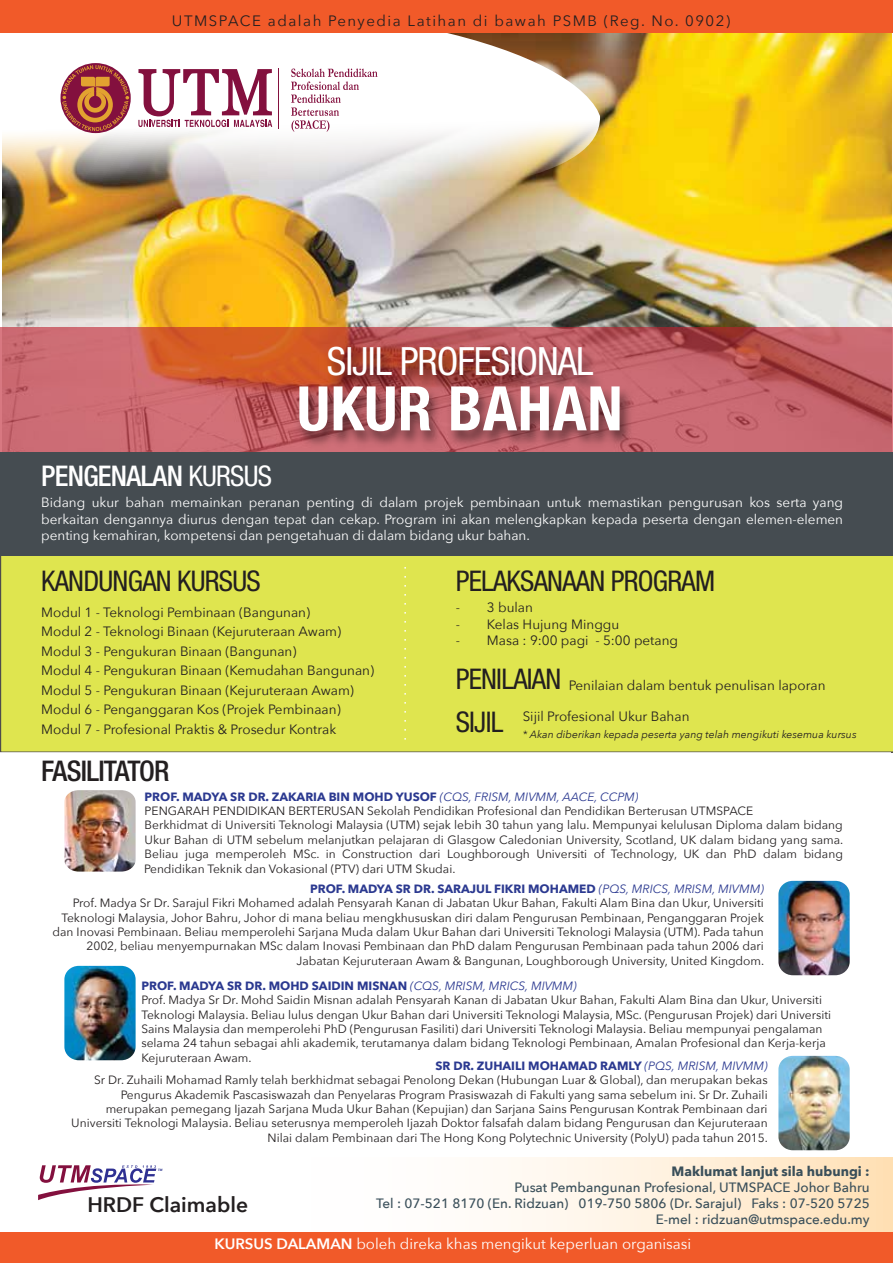
<style>
.page{position:relative;width:893px;height:1263px;background:#fff}
.page>*{position:absolute;margin:0;border:0;box-sizing:border-box;transform-origin:0 0}
.t1{font:700 condensed 61.5px "Helvetica Neue LT Std";letter-spacing:.01em;color:#fff}
.t2{font:condensed 39px "Helvetica Neue LT Std";letter-spacing:-.025em;color:#fff}
.t3{font:condensed 28.5px "Helvetica Neue LT Std";letter-spacing:-.025em;color:#231f20}
.t4{font:500 condensed 28.5px "Helvetica Neue LT Std";letter-spacing:-.025em;color:#fff}
.t5{font:500 condensed 28.5px "Helvetica Neue LT Std";letter-spacing:-.025em;color:#231f20}
.t6{font:600 21px "Avenir Next";color:#231f20}
.t7{font:15px "Avenir Next";color:#fff}
.t8{font:15px "Avenir Next";letter-spacing:.1em;color:#231f20}
.t9{font:13.5px/19.5px "Avenir Next";color:#231f20}
.t10{font:13.5px/16.5px "Avenir Next";color:#fff;text-align:justify}
.t11{font:500 13.5px/16.2px "Avenir Next";color:#3a4f5a;text-align:right}
.t12{font:700 13.5px "Avenir Next";color:#3a4f5a}
.t13{font:12px/14.4px "Avenir Next";color:#231f20}
.t14{font:italic 10.5px "Avenir Next";color:#231f20}
.t15{font:italic 700 3.15px "Arial";color:#2e368f}
.s1{font-weight:400}
.s2{font-weight:700;color:#2b3990}
.s3{font-style:italic;color:#2b3990}
.s4{font-weight:600}
</style>
<div class="page">
<img style="left:3px;top:33px;width:889px;height:294px">
<svg style="left:156px;top:1157px;width:737px;height:75px"></svg>
<div style="left:0;top:556px;width:893px;height:197px;background:#dfe54f"></div>
<div style="left:0;top:752px;width:891px;height:404px;background:#fff"></div>
<div style="left:0;top:1232px;width:893px;height:31px;background:#f15a29"></div>
<svg style="left:0;top:327px;width:893px;height:125px;background:#c66160"></svg>
<img style="left:318px;top:338px;width:292px;height:37px">
<img style="left:288px;top:375px;width:352px;height:77px">
<div style="left:0;top:452px;width:893px;height:104px;background:#454c51"></div>
<svg style="left:404px;top:567px;width:2px;height:177px"></svg>
<svg style="left:38px;top:1165px;width:118px;height:35px"></svg>
<img style="left:64px;top:790px;width:72px;height:81px">
<img style="left:778px;top:881px;width:72px;height:94px">
<img style="left:778px;top:1056px;width:72px;height:94px">
<img style="left:64px;top:966px;width:72px;height:94px">
<img style="left:2px;top:33px;width:601px;height:207px">
<svg style="left:61px;top:63px;width:70px;height:70px"></svg>
<svg style="left:62px;top:65px;width:67px;height:66px;background:#b15e57"></svg>
<svg style="left:138px;top:69px;width:134px;height:58px"></svg>
<hr style="left:278px;top:69px;width:1px;height:60px;background:#83103e">
<svg style="left:291px;top:69px;width:87px;height:63px"></svg>
<div style="left:0;top:0;width:893px;height:33px;background:#f15a29"></div>
<p class="t8" style="left:172px;top:8px;width:560px">UTMSPACE adalah Penyedia Latihan di bawah PSMB (Reg. No. 0902)</p>
<h2 class="t2" style="left:327px;top:338px;width:268px">SIJIL PROFESIONAL</h2>
<h1 class="t1" style="left:297px;top:371px;width:327px">UKUR BAHAN</h1>
<h3 class="t4" style="left:41px;top:459px;width:232px">PENGENALAN <span class="s1">KURSUS</span></h3>
<p class="t10" style="left:41px;top:494px;width:803px">Bidang ukur bahan memainkan peranan penting di dalam projek pembinaan untuk memastikan pengurusan kos serta yang berkaitan dengannya diurus dengan tepat dan cekap. Program ini akan melengkapkan kepada peserta dengan elemen-elemen penting kemahiran, kompetensi dan pengetahuan di dalam bidang ukur bahan.</p>
<h3 class="t3" style="left:41px;top:564px;width:221px">KANDUNGAN KURSUS</h3>
<h3 class="t3" style="left:456px;top:564px;width:261px">PELAKSANAAN PROGRAM</h3>
<p class="t9" style="left:41px;top:602px;width:334px">Modul 1 - Teknologi Pembinaan (Bangunan)<br>Modul 2 - Teknologi Binaan (Kejuruteraan Awam)<br>Modul 3 - Pengukuran Binaan (Bangunan)<br>Modul 4 - Pengukuran Binaan (Kemudahan Bangunan)<br>Modul 5 - Pengukuran Binaan (Kejuruteraan Awam)<br>Modul 6 - Penganggaran Kos (Projek Pembinaan)<br>Modul 7 - Profesional Praktis &amp; Prosedur Kontrak</p>
<p class="t9" style="left:456px;top:597px;width:79px">- 3 bulan</p>
<p class="t9" style="left:456px;top:614px;width:165px">- Kelas Hujung Minggu</p>
<p class="t9" style="left:456px;top:630px;width:224px">- Masa : 9:00 pagi - 5:00 petang</p>
<h3 class="t3" style="left:456px;top:663px;width:107px">PENILAIAN</h3>
<p class="t9" style="left:569px;top:674px;width:258px">Penilaian dalam bentuk penulisan laporan</p>
<p class="t9" style="left:523px;top:706px;width:168px">Sijil Profesional Ukur Bahan</p>
<p class="t14" style="left:523px;top:725px;width:335px">* Akan diberikan kepada peserta yang telah mengikuti kesemua kursus</p>
<h3 class="t3" style="left:456px;top:705px;width:49px">SIJIL</h3>
<h3 class="t5" style="left:41px;top:754px;width:130px">FASILITATOR</h3>
<p class="t13" style="left:144px;top:789px;width:701px"><span class="s2">PROF. MADYA SR DR. ZAKARIA BIN MOHD YUSOF</span> <span class="s3">(CQS, FRISM, MIVMM, AACE, CCPM)<br></span>PENGARAH PENDIDIKAN BERTERUSAN Sekolah Pendidikan Profesional dan Pendidikan Berterusan UTMSPACE<br>Berkhidmat di Universiti Teknologi Malaysia (UTM) sejak lebih 30 tahun yang lalu. Mempunyai kelulusan Diploma dalam bidang Ukur Bahan di UTM sebelum melanjutkan pelajaran di Glasgow Caledonian University, Scotland, UK dalam bidang yang sama.<br>Beliau juga memperoleh MSc. in Construction dari Loughborough Universiti of Technology, UK dan PhD dalam bidang Pendidikan Teknik dan Vokasional (PTV) dari UTM Skudai.</p>
<p class="t13" style="left:53px;top:881px;width:713px;text-align:right"><span class="s2">PROF. MADYA SR DR. SARAJUL FIKRI MOHAMED</span> <span class="s3">(PQS, MRICS, MRISM, MIVMM)<br></span>Prof. Madya Sr Dr. Sarajul Fikri Mohamed adalah Pensyarah Kanan di Jabatan Ukur Bahan, Fakulti Alam Bina dan Ukur, Universiti Teknologi Malaysia, Johor Bahru, Johor di mana beliau mengkhususkan diri dalam Pengurusan Pembinaan, Penganggaran Projek dan Inovasi Pembinaan. Beliau memperolehi Sarjana Muda dalam Ukur Bahan dari Universiti Teknologi Malaysia (UTM). Pada tahun 2002, beliau menyempurnakan MSc dalam Inovasi Pembinaan dan PhD dalam Pengurusan Pembinaan pada tahun 2006 dari Jabatan Kejuruteraan Awam &amp; Bangunan, Loughborough University, United Kingdom.</p>
<p class="t13" style="left:141px;top:978px;width:691px"><span class="s2">PROF. MADYA SR DR. MOHD SAIDIN MISNAN</span> <span class="s3">(CQS, MRISM, MRICS, MIVMM)<br></span>Prof. Madya Sr Dr. Mohd Saidin Misnan adalah Pensyarah Kanan di Jabatan Ukur Bahan, Fakulti Alam Bina dan Ukur, Universiti Teknologi Malaysia. Beliau lulus dengan Ukur Bahan dari Universiti Teknologi Malaysia, MSc. (Pengurusan Projek) dari Universiti Sains Malaysia dan memperolehi PhD (Pengurusan Fasiliti) dari Universiti Teknologi Malaysia. Beliau mempunyai pengalaman selama 24 tahun sebagai ahli akademik, terutamanya dalam bidang Teknologi Pembinaan, Amalan Profesional dan Kerja-kerja Kejuruteraan Awam.</p>
<p class="t13" style="left:71px;top:1058px;width:698px;text-align:right"><span class="s2">SR DR. ZUHAILI MOHAMAD RAMLY</span> <span class="s3">(PQS, MRISM, MIVMM)<br></span>Sr Dr. Zuhaili Mohamad Ramly telah berkhidmat sebagai Penolong Dekan (Hubungan Luar &amp; Global), dan merupakan bekas Pengurus Akademik Pascasiswazah dan Penyelaras Program Prasiswazah di Fakulti yang sama sebelum ini. Sr Dr. Zuhaili merupakan pemegang Ijazah Sarjana Muda Ukur Bahan (Kepujian) dan Sarjana Sains Pengurusan Kontrak Pembinaan dari Universiti Teknologi Malaysia. Beliau seterusnya memperoleh Ijazah Doktor falsafah dalam bidang Pengurusan dan Kejuruteraan Nilai dalam Pembinaan dari The Hong Kong Polytechnic University (PolyU) pada tahun 2015.</p>
<p class="t15" style="left:158px;top:1168px;width:6px">TM</p>
<p class="t12" style="left:671px;top:1159px;width:200px">Maklumat lanjut sila hubungi :</p>
<p class="t11" style="left:376px;top:1179px;width:495px">Pusat Pembangunan Profesional, UTMSPACE Johor Bahru<br>Tel : 07-521 8170 (En. Ridzuan) 019-750 5806 (Dr. Sarajul) Faks : 07-520 5725<br>E-mel : ridzuan@utmspace.edu.my</p>
<p class="t7" style="left:214px;top:1231px;width:478px"><span class="s4">KURSUS DALAMAN</span> boleh direka khas mengikut keperluan organisasi</p>
<h3 class="t6" style="left:87px;top:1187px;width:162px">HRDF Claimable</h3>
</div>
